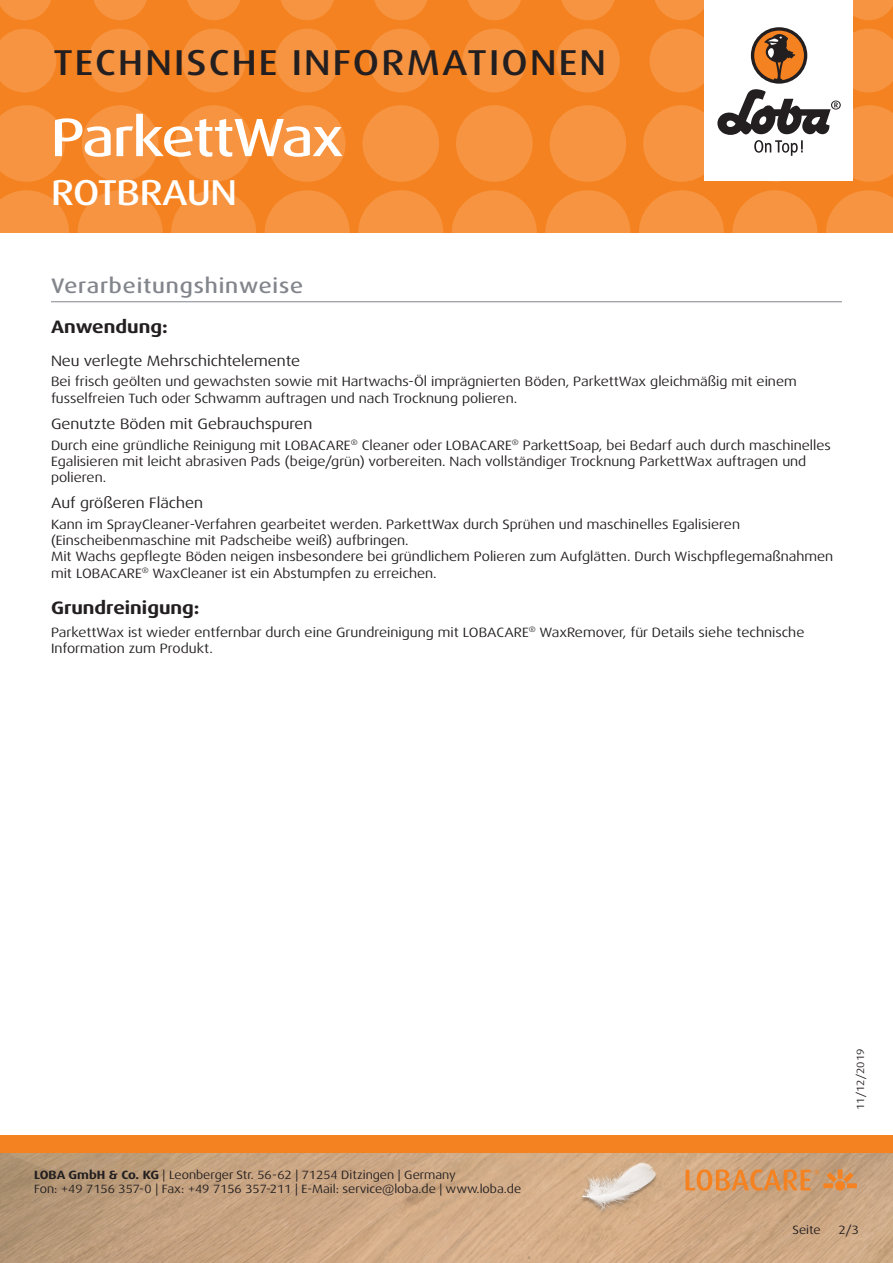
<style>
.page{position:relative;width:893px;height:1263px;background:#fff}
.page>*{position:absolute;margin:0;border:0;box-sizing:border-box;transform-origin:0 0}
.t1{font:500 expanded 54px "Dax Pro";letter-spacing:-.035em;color:#fff}
.t2{font:500 expanded 36px "Dax Pro";letter-spacing:.06em;color:#231f20}
.t3{font:500 expanded 36px "Dax Pro";letter-spacing:-.015em;color:#fff}
.Titel_grau{font:500 expanded 21px "Dax Pro";letter-spacing:.04em;color:#82858b}
.t4{font:700 expanded 18px "Dax Pro";color:#231f20}
.t5{font:expanded 15px "Dax Pro";color:#231f20}
.Text{font:expanded 13.5px/16.2px "Dax Pro";color:#231f20}
.t6{font:expanded 12px/14.4px "Dax Pro";color:#231f20}
.t7{font:expanded 10.5px "Dax Pro";color:#231f20}
.s1{font-weight:700}
</style>
<div class="page">
<div style="left:0;top:0;width:893px;height:233px;background:#f58220"></div>
<svg style="left:0;top:190px;width:69px;height:43px"></svg>
<svg style="left:78px;top:190px;width:85px;height:85px;fill:#f69441"></svg>
<svg style="left:171px;top:190px;width:85px;height:85px;fill:#f69441"></svg>
<svg style="left:265px;top:190px;width:85px;height:85px;fill:#f69441"></svg>
<svg style="left:358px;top:190px;width:85px;height:85px;fill:#f69441"></svg>
<svg style="left:545px;top:190px;width:85px;height:85px;fill:#f69441"></svg>
<svg style="left:452px;top:190px;width:85px;height:85px;fill:#f69441"></svg>
<svg style="left:732px;top:190px;width:85px;height:85px;fill:#f69441"></svg>
<svg style="left:639px;top:190px;width:85px;height:85px;fill:#f69441"></svg>
<svg style="left:826px;top:190px;width:67px;height:43px"></svg>
<svg style="left:0;top:105px;width:65px;height:77px"></svg>
<svg style="left:82px;top:105px;width:76px;height:77px"></svg>
<svg style="left:175px;top:105px;width:77px;height:77px"></svg>
<svg style="left:269px;top:105px;width:76px;height:77px"></svg>
<svg style="left:456px;top:105px;width:77px;height:77px"></svg>
<svg style="left:362px;top:105px;width:77px;height:77px"></svg>
<svg style="left:550px;top:105px;width:76px;height:77px"></svg>
<svg style="left:0;top:29px;width:56px;height:63px"></svg>
<svg style="left:182px;top:29px;width:64px;height:63px"></svg>
<svg style="left:88px;top:29px;width:64px;height:63px"></svg>
<svg style="left:275px;top:29px;width:64px;height:63px"></svg>
<svg style="left:462px;top:29px;width:64px;height:63px"></svg>
<svg style="left:369px;top:29px;width:64px;height:63px"></svg>
<svg style="left:556px;top:29px;width:64px;height:63px"></svg>
<svg style="left:0;top:0;width:51px;height:20px"></svg>
<svg style="left:187px;top:0;width:53px;height:20px"></svg>
<svg style="left:468px;top:0;width:53px;height:20px"></svg>
<svg style="left:655px;top:0;width:49px;height:20px"></svg>
<svg style="left:93px;top:0;width:54px;height:20px"></svg>
<svg style="left:374px;top:0;width:54px;height:20px"></svg>
<svg style="left:281px;top:0;width:53px;height:20px"></svg>
<svg style="left:561px;top:0;width:54px;height:20px"></svg>
<svg style="left:853px;top:0;width:40px;height:20px"></svg>
<img style="left:0;top:1152px;width:893px;height:111px">
<div style="left:0;top:1135px;width:893px;height:17px;background:#f58220"></div>
<div style="left:704px;top:0;width:149px;height:181px;background:#fff"></div>
<svg style="left:643px;top:29px;width:250px;height:153px"></svg>
<img style="left:578px;top:1161px;width:82px;height:81px">
<svg style="left:686px;top:1169px;width:171px;height:22px;background:#d9965b"></svg>
<hr style="left:51px;top:301px;width:791px;height:1px;background:#82858b">
<h2 class="t2" style="left:53px;top:40px;width:554px">TECHNISCHE INFORMATIONEN</h2>
<p class="t1" style="left:51px;top:103px;width:294px">ParkettWax</p>
<h2 class="t3" style="left:51px;top:169px;width:187px">ROTBRAUN</h2>
<p class="Titel_grau" style="left:51px;top:272px;width:254px">Verarbeitungshinweise</p>
<p class="t4" style="left:51px;top:315px;width:118px">Anwendung:</p>
<p class="t5" style="left:51px;top:351px;width:251px">Neu verlegte Mehrschichtelemente</p>
<p class="Text" style="left:51px;top:374px;width:747px">Bei frisch geölten und gewachsten sowie mit Hartwachs-Öl imprägnierten Böden, ParkettWax gleichmäßig mit einem fusselfreien Tuch oder Schwamm auftragen und nach Trocknung polieren.</p>
<p class="t5" style="left:51px;top:414px;width:263px">Genutzte Böden mit Gebrauchspuren</p>
<p class="Text" style="left:51px;top:437px;width:781px">Durch eine gründliche Reinigung mit LOBACARE<sup>®</sup> Cleaner oder LOBACARE<sup>®</sup> ParkettSoap, bei Bedarf auch durch maschinelles<br>Egalisieren mit leicht abrasiven Pads (beige/grün) vorbereiten. Nach vollständiger Trocknung ParkettWax auftragen und polieren.</p>
<p class="t5" style="left:51px;top:494px;width:154px">Auf größeren Flächen</p>
<p class="Text" style="left:51px;top:516px;width:690px">Kann im SprayCleaner-Verfahren gearbeitet werden. ParkettWax durch Sprühen und maschinelles Egalisieren (Einscheibenmaschine mit Padscheibe weiß) aufbringen.</p>
<p class="Text" style="left:51px;top:549px;width:784px">Mit Wachs gepflegte Böden neigen insbesondere bei gründlichem Polieren zum Aufglätten. Durch Wischpflegemaßnahmen mit LOBACARE<sup>®</sup> WaxCleaner ist ein Abstumpfen zu erreichen.</p>
<p class="t4" style="left:51px;top:596px;width:150px">Grundreinigung:</p>
<p class="Text" style="left:51px;top:624px;width:755px">ParkettWax ist wieder entfernbar durch eine Grundreinigung mit LOBACARE<sup>®</sup> WaxRemover, für Details siehe technische<br>Information zum Produkt.</p>
<p class="t6" style="left:34px;top:1167px;width:489px"><span class="s1">LOBA GmbH &amp; Co. KG</span> | Leonberger Str. 56-62 | 71254 Ditzingen | Germany<br>Fon: +49 7156 357-0 | Fax: +49 7156 357-211 | E-Mail: service@loba.de | www.loba.de</p>
<p class="t7" style="left:854px;top:1110px;width:63px;rotate:-90deg">11/12/2019</p>
<p class="t6" style="left:792px;top:1223px;width:30px">Seite</p>
<p class="t6" style="left:838px;top:1223px;width:22px">2/3</p>
</div>
